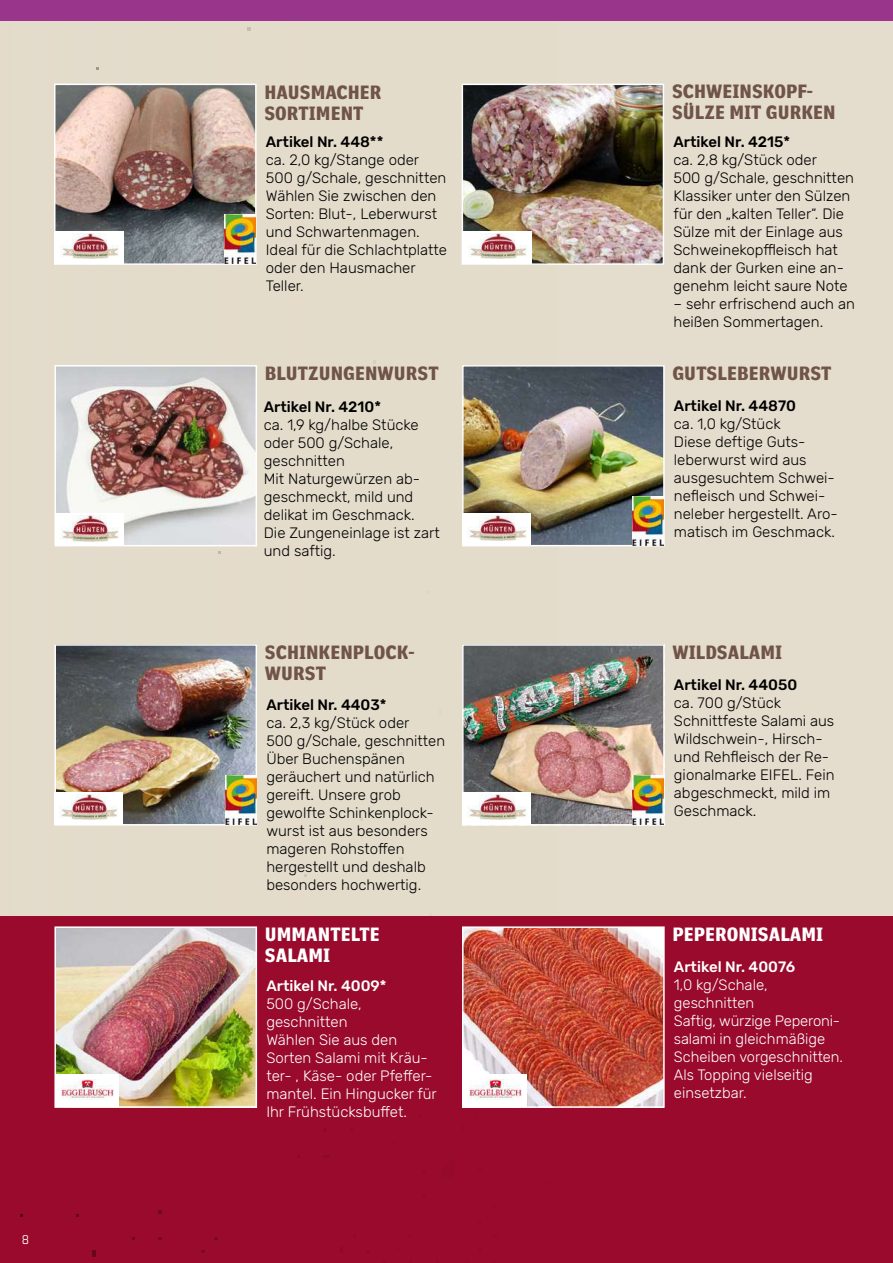
<style>
.page{position:relative;width:893px;height:1263px;background:#fff}
.page>*{position:absolute;margin:0;border:0;box-sizing:border-box;transform-origin:0 0}
.t1{font:700 19.5px/21px "Crowcamp";color:#705449}
.t2{font:700 19.5px/21px "Crowcamp";color:#fff}
.t3{font:300 15px/18px "Rubik";color:#000}
.t4{font:300 15px/18px "Rubik";color:#fff}
.t5{font:500 15px "Rubik";color:#000}
.t6{font:500 15px "Rubik";color:#fff}
.t7{font:condensed 12px "Eurostile";color:#fff}
</style>
<div class="page">
<div style="left:0;top:0;width:893px;height:916px;background:#e4dccb"></div>
<div style="left:0;top:916px;width:893px;height:347px;background:#990a2c"></div>
<img style="left:462px;top:647px;width:203px;height:179px">
<img style="left:57px;top:368px;width:197px;height:175px">
<div style="left:54px;top:365px;width:203px;height:181px;border:2px solid #fff"></div>
<img style="left:57px;top:929px;width:197px;height:176px">
<div style="left:54px;top:926px;width:203px;height:182px;border:2px solid #fff"></div>
<img style="left:465px;top:929px;width:197px;height:176px">
<div style="left:462px;top:926px;width:203px;height:182px;border:2px solid #fff"></div>
<img style="left:465px;top:368px;width:197px;height:175px">
<div style="left:462px;top:365px;width:203px;height:181px;border:2px solid #fff"></div>
<img style="left:57px;top:647px;width:197px;height:175px">
<div style="left:54px;top:644px;width:203px;height:181px;border:2px solid #fff"></div>
<div style="left:462px;top:644px;width:203px;height:181px;border:2px solid #fff"></div>
<div style="left:0;top:0;width:893px;height:21px;background:#99368b"></div>
<img style="left:57px;top:87px;width:197px;height:175px">
<div style="left:54px;top:84px;width:203px;height:181px;border:2px solid #fff"></div>
<img style="left:465px;top:87px;width:196px;height:175px">
<div style="left:462px;top:84px;width:202px;height:181px;border:2px solid #fff"></div>
<div style="left:55px;top:231px;width:69px;height:33px;background:#fff"></div>
<img style="left:60px;top:233px;width:59px;height:26px">
<div style="left:55px;top:514px;width:69px;height:32px;background:#fff"></div>
<img style="left:61px;top:516px;width:58px;height:25px">
<div style="left:463px;top:231px;width:68px;height:33px;background:#fff"></div>
<img style="left:468px;top:233px;width:59px;height:26px">
<div style="left:462px;top:513px;width:69px;height:33px;background:#fff"></div>
<img style="left:468px;top:515px;width:59px;height:25px">
<div style="left:54px;top:792px;width:69px;height:33px;background:#fff"></div>
<img style="left:59px;top:794px;width:59px;height:25px">
<div style="left:462px;top:792px;width:69px;height:33px;background:#fff"></div>
<img style="left:468px;top:794px;width:59px;height:25px">
<div style="left:56px;top:1074px;width:63px;height:33px;background:#fff"></div>
<img style="left:61px;top:1080px;width:53px;height:20px">
<div style="left:463px;top:1074px;width:64px;height:33px;background:#fff"></div>
<img style="left:469px;top:1080px;width:52px;height:20px">
<img style="left:225px;top:215px;width:31px;height:49px">
<img style="left:633px;top:496px;width:31px;height:49px">
<img style="left:633px;top:775px;width:31px;height:49px">
<img style="left:225px;top:775px;width:31px;height:49px">
<p class="t7" style="left:22px;top:1233px;width:8px">8</p>
<h1 class="t1" style="left:264px;top:82px;width:119px">HAUSMACHER<br>SORTIMENT</h1>
<p class="t5" style="left:266px;top:133px;width:119px">Artikel Nr. 448**</p>
<p class="t3" style="left:266px;top:151px;width:183px">ca. 2,0 kg/Stange oder<br>500 g/Schale, geschnitten<br>Wählen Sie zwischen den<br>Sorten: Blut-, Leberwurst und Schwartenmagen.<br>Ideal für die Schlachtplatte oder den Hausmacher<br>Teller.</p>
<h1 class="t1" style="left:265px;top:362px;width:175px">BLUTZUNGENWURST</h1>
<p class="t5" style="left:264px;top:398px;width:119px">Artikel Nr. 4210*</p>
<p class="t3" style="left:264px;top:416px;width:177px">ca. 1,9 kg/halbe Stücke oder 500 g/Schale, geschnitten<br>Mit Naturgewürzen ab&shy;geschmeckt, mild und delikat im Geschmack.<br>Die Zungeneinlage ist zart und saftig.</p>
<h1 class="t1" style="left:265px;top:641px;width:151px">SCHINKENPLOCK-<br>WURST</h1>
<p class="t5" style="left:266px;top:696px;width:122px">Artikel Nr. 4403*</p>
<p class="t3" style="left:266px;top:714px;width:180px">ca. 2,3 kg/Stück oder<br>500 g/Schale, geschnitten<br>Über Buchenspänen geräuchert und natürlich gereift. Unsere grob gewolfte Schinkenplock&shy;wurst ist aus besonders mageren Rohstoffen hergestellt und deshalb besonders hochwertig.</p>
<h1 class="t2" style="left:265px;top:924px;width:116px">UMMANTELTE<br>SALAMI</h1>
<p class="t6" style="left:266px;top:977px;width:122px">Artikel Nr. 4009*</p>
<p class="t4" style="left:266px;top:995px;width:172px">500 g/Schale, geschnitten<br>Wählen Sie aus den<br>Sorten Salami mit Kräu&shy;ter- , Käse- oder Pfeffer&shy;mantel. Ein Hingucker für<br>Ihr Frühstücksbuffet.</p>
<h1 class="t1" style="left:672px;top:81px;width:165px">SCHWEINSKOPF-<br>SÜLZE MIT GURKEN</h1>
<p class="t5" style="left:673px;top:133px;width:118px">Artikel Nr. 4215*</p>
<p class="t3" style="left:673px;top:151px;width:182px">ca. 2,8 kg/Stück oder<br>500 g/Schale, geschnitten<br>Klassiker unter den Sülzen für den „kalten Teller“. Die<br>Sülze mit der Einlage aus<br>Schweinekopffleisch hat dank der Gurken eine an&shy;genehm leicht saure Note</p>
<p class="t3" style="left:673px;top:295px;width:183px">– sehr erfrischend auch an heißen Sommertagen.</p>
<h1 class="t1" style="left:672px;top:363px;width:161px">GUTSLEBERWURST</h1>
<p class="t5" style="left:674px;top:397px;width:124px">Artikel Nr. 44870</p>
<p class="t3" style="left:674px;top:415px;width:165px">ca. 1,0 kg/Stück<br>Diese deftige Guts&shy;leberwurst wird aus ausgesuchtem Schwei&shy;nefleisch und Schwei&shy;neleber hergestellt. Aro&shy;matisch im Geschmack.</p>
<h1 class="t1" style="left:672px;top:642px;width:111px">WILDSALAMI</h1>
<p class="t5" style="left:674px;top:676px;width:125px">Artikel Nr. 44050</p>
<p class="t3" style="left:674px;top:694px;width:162px">ca. 700 g/Stück<br>Schnittfeste Salami aus<br>Wildschwein-, Hirsch&shy;und Rehfleisch der Re&shy;gionalmarke EIFEL. Fein abgeschmeckt, mild im<br>Geschmack.</p>
<h1 class="t2" style="left:672px;top:924px;width:152px">PEPERONISALAMI</h1>
<p class="t6" style="left:674px;top:958px;width:123px">Artikel Nr. 40076</p>
<p class="t4" style="left:674px;top:976px;width:171px">1,0 kg/Schale, geschnitten<br>Saftig, würzige Peperoni&shy;salami in gleichmäßige<br>Scheiben vorgeschnitten.<br>Als Topping vielseitig einsetzbar.</p>
</div>
